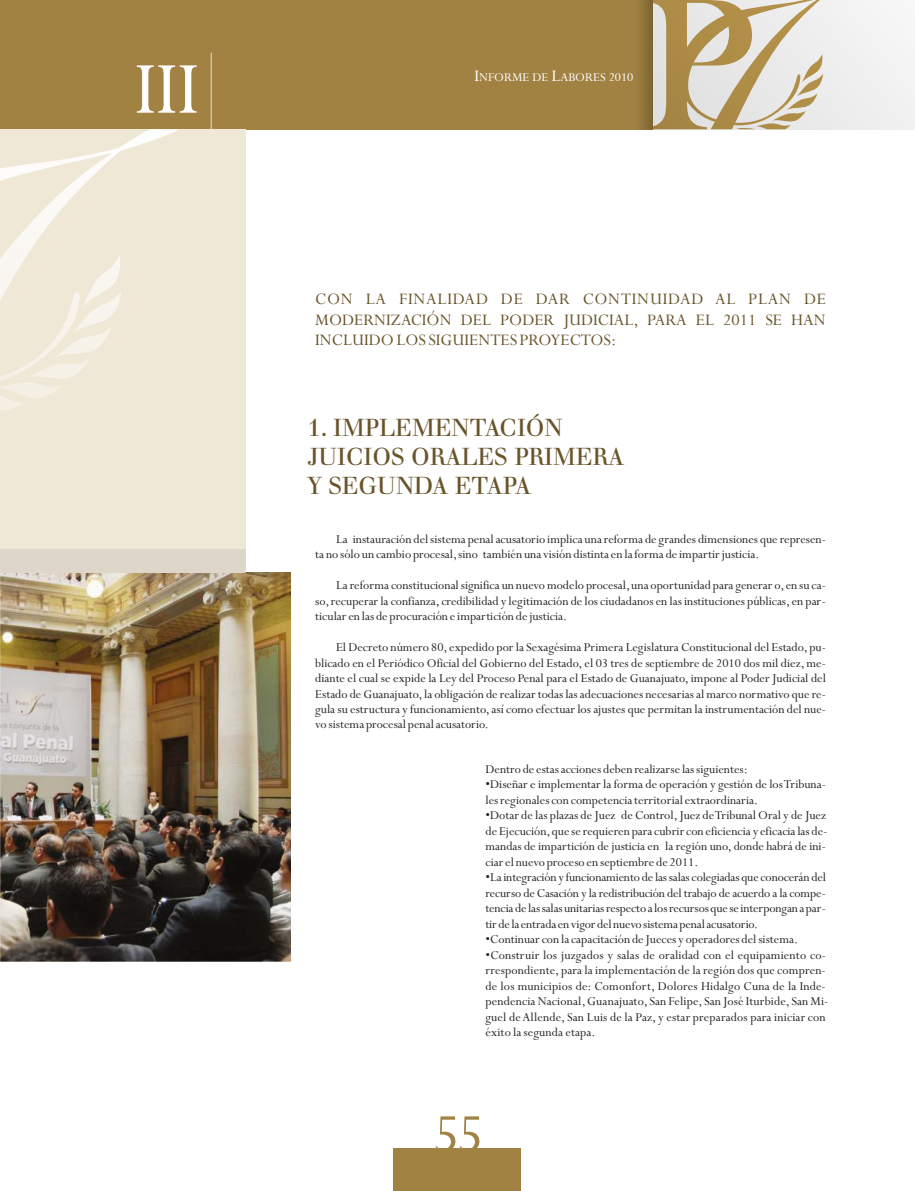
<style>
.page{position:relative;width:915px;height:1191px;background:#fff}
.page>*{position:absolute;margin:0;border:0;box-sizing:border-box;transform-origin:0 0}
.t1{font:82.5px "Perpetua";color:#fff}
.t2{font:60px "Perpetua";color:#a18242}
.t3{font:24px/29.1px "Justus Versalitas";color:#695429}
.t4{font:18px/20.7px "Perpetua";color:#695429;text-align:justify}
.t5{font:13.5px/15.5px "Perpetua";color:#212124;text-align:justify}
.t6{font:13.5px "Perpetua";color:#fff}
.s1{font-size:18px}
</style>
<div class="page">
<div style="left:0;top:0;width:914px;height:129px;background:#a18242"></div>
<div style="left:652px;top:0;width:262px;height:129px;background:#f1f1f1"></div>
<svg style="left:652px;top:0;width:172px;height:129px"></svg>
<div style="left:393px;top:1148px;width:128px;height:43px;background:#a18242"></div>
<div style="left:630px;top:0;width:22px;height:129px;background:linear-gradient(to right,#a78745,#816834)"></div>
<hr style="left:211px;top:53px;width:1px;height:76px;background:#fff">
<img style="left:0;top:572px;width:290px;height:389px">
<div style="left:0;top:129px;width:245px;height:420px;background:#f0e8d6"></div>
<svg style="left:0;top:129px;width:179px;height:281px"></svg>
<div style="left:0;top:549px;width:245px;height:23px;background:#ded6c9"></div>
<h1 class="t1" style="left:134px;top:61px;width:66px">III</h1>
<p class="t6" style="left:474px;top:73px;width:161px"><span class="s1">I</span>NFORME DE <span class="s1">L</span>ABORES 2010</p>
<h3 class="t4" style="left:315px;top:291px;width:512px">CON LA FINALIDAD DE DAR CONTINUIDAD AL PLAN DE MODERNIZACIÓN DEL PODER JUDICIAL, PARA EL 2011 SE HAN INCLUIDO LOS SIGUIENTES PROYECTOS:</h3>
<h3 class="t3" style="left:307px;top:414px;width:318px">1. IMPLEMENTACIÓN<br>JUICIOS ORALES PRIMERA<br>Y SEGUNDA ETAPA</h3>
<p class="t5" style="left:315px;top:533px;width:512px;text-indent:21px">La instauración del sistema penal acusatorio implica una reforma de grandes dimensiones que represen&shy;ta no sólo un cambio procesal,sino también una visión distinta en la forma de impartir justicia.</p>
<p class="t5" style="left:315px;top:579px;width:512px;text-indent:21px">La reforma constitucional significa un nuevo modelo procesal,una oportunidad para generar o,en su ca&shy;so,recuperar la confianza,credibilidad y legitimación de los ciudadanos en las instituciones públicas, en par&shy;ticular en las de procuración e impartición de justicia.</p>
<p class="t5" style="left:315px;top:641px;width:512px;text-indent:21px">El Decreto número 80, expedido por la Sexagésima Primera Legislatura Constitucional del Estado, pu&shy;blicado en el Periódico Oficial del Gobierno del Estado, el 03 tres de septiembre de 2010 dos mil diez,me&shy;diante el cual se expide la Ley del Proceso Penal para el Estado de Guanajuato, impone al Poder Judicial del Estado de Guanajuato,la obligación de realizar todas las adecuaciones necesarias al marco normativo que re&shy;gula su estructura y funcionamiento,así como efectuar los ajustes que permitan la instrumentación del nue&shy;vo sistema procesal penal acusatorio.</p>
<p class="t5" style="left:485px;top:763px;width:263px">Dentro de estas acciones deben realizarse las siguientes:</p>
<p class="t5" style="left:485px;top:778px;width:342px">•Diseñar e implementar la forma de operación y gestión de los Tribuna&shy;les regionales con competencia territorial extraordinaria.</p>
<p class="t5" style="left:485px;top:809px;width:343px">•Dotar de las plazas de Juez de Control,Juez de Tribunal Oral y de Juez de Ejecución,que se requieren para cubrir con eficiencia y eficacia las de&shy;mandas de impartición de justicia en la región uno, donde habrá de ini&shy;ciar el nuevo proceso en septiembre de 2011.</p>
<p class="t5" style="left:485px;top:871px;width:342px">•Laintegración y funcionamiento de lassalascolegiadas que conocerán del recurso de Casación y la redistribución del trabajo de acuerdo a la compe&shy;tenciade lassalasunitariasrespectoalosrecursos que se interponganapar&shy;tirde la entrada envigordelnuevosistemapenalacusatorio.</p>
<p class="t5" style="left:485px;top:933px;width:314px">•Continuar con la capacitación de Jueces y operadores del sistema.</p>
<p class="t5" style="left:485px;top:948px;width:344px;text-align:left">•Construir los juzgados y salas de oralidad con el equipamiento co&shy;rrespondiente, para la implementación de la región dos que compren&shy;de los municipios de: Comonfort, Dolores Hidalgo Cuna de la Inde&shy;pendenciaNacional,Guanajuato,San Felipe,San José Iturbide,San Mi&shy;guel deAllende, San Luis de la Paz, y estar preparados para iniciar con éxito lasegunda etapa.</p>
<h2 class="t2" style="left:432px;top:1113px;width:53px">55</h2>
</div>
